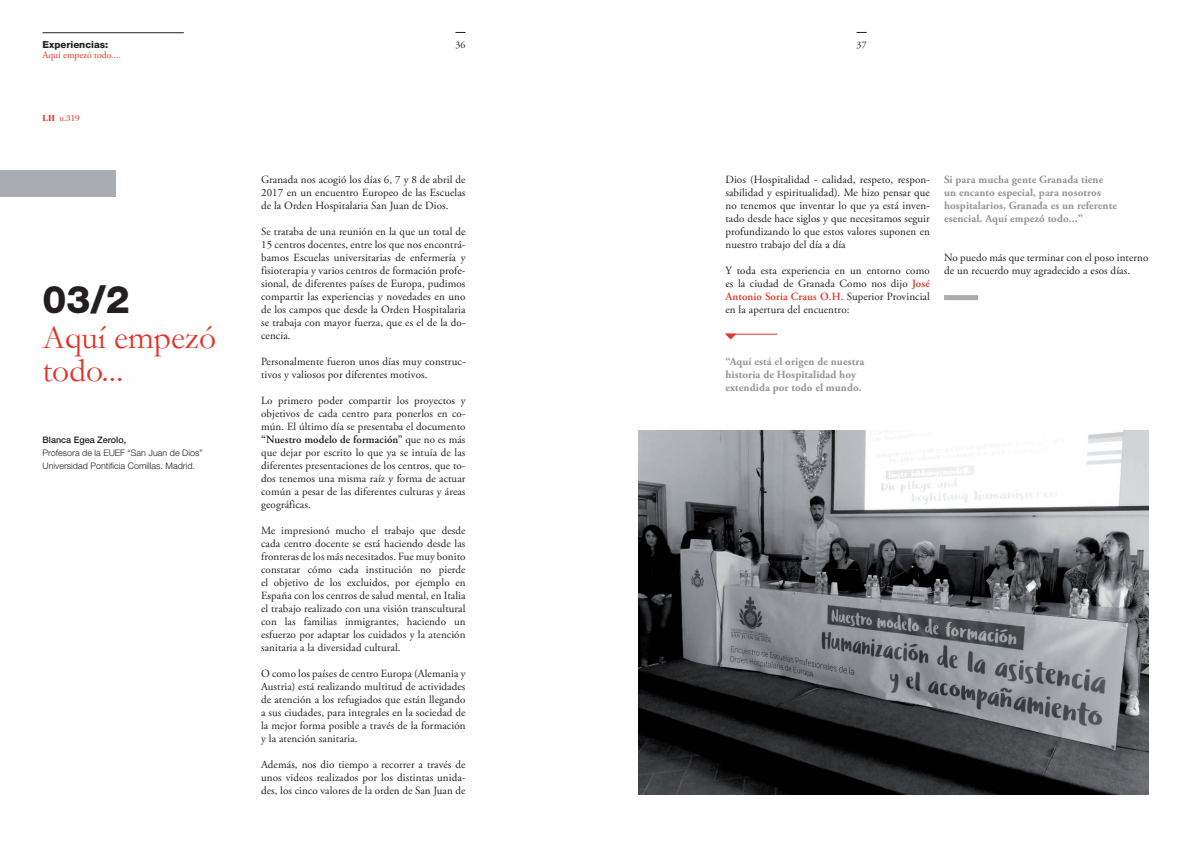
<style>
.page{position:relative;width:1191px;height:842px;background:#fff}
.page>*{position:absolute;margin:0;border:0;box-sizing:border-box;transform-origin:0 0}
.t1{font:800 38.1px "Helvetica Neue LT Std";color:#231f20}
.t2{font:33.5px/33px "Garamond";color:#e23429}
.t3{font:11px/13px "Adobe Garamond Pro";letter-spacing:.01em;color:#231f20;text-align:justify}
.t4{font:700 11px/13px "Adobe Garamond Pro";letter-spacing:.01em;color:#939598}
.t5{font:10px "Adobe Garamond Pro";color:#231f20}
.t6{font:9.7px "Adobe Garamond Pro";color:#e23429}
.t7{font:800 9.7px "Helvetica Neue LT Std";color:#231f20}
.t8{font:300 9px/13px "Helvetica Neue LT Std";color:#231f20}
.t9{font:500 9px "Helvetica Neue LT Std";color:#231f20}
.t10{font:9px "Bodoni Std";color:#e23429}
.s1{font-weight:700}
.s2{font-weight:600}
.s3{font-weight:600;color:#e23429}
</style>
<div class="page">
<hr style="left:43px;top:33px;width:141px;height:1px;background:#231f20">
<div style="left:0;top:170px;width:116px;height:27px;background:#a9acb0"></div>
<div style="left:944px;top:295px;width:34px;height:5px;background:#a9acb0"></div>
<img style="left:638px;top:430px;width:510px;height:364px">
<hr style="left:726px;top:334px;width:51px;height:1px;background:#e23429">
<svg style="left:725px;top:334px;width:11px;height:5px"></svg>
<p class="t7" style="left:43px;top:39px;width:67px">Experiencias:</p>
<p class="t6" style="left:43px;top:49px;width:80px">Aquí empezó todo....</p>
<p class="t10" style="left:43px;top:113px;width:39px"><span class="s1">LH</span> n.319</p>
<h1 class="t1" style="left:43px;top:277px;width:89px">03/2</h1>
<h2 class="t2" style="left:43px;top:321px;width:175px">Aquí empezó todo...</h2>
<p class="t9" style="left:43px;top:435px;width:85px">Blanca Egea Zerolo,</p>
<p class="t8" style="left:43px;top:446px;width:162px">Profesora de la EUEF “San Juan de Dios”<br>Universidad Pontificia Comillas. Madrid.</p>
<p class="t5" style="left:455px;top:39px;width:12px">36</p>
<p class="t5" style="left:856px;top:39px;width:12px">37</p>
<p class="t3" style="left:261px;top:174px;width:206px">Granada nos acogió los días 6, 7 y 8 de abril de 2017 en un encuentro Europeo de las Escuelas de la Orden Hospitalaria San Juan de Dios.</p>
<p class="t3" style="left:261px;top:226px;width:206px">Se trataba de una reunión en la que un total de 15 centros docentes, entre los que nos encontrá&shy;bamos Escuelas universitarias de enfermería y fisioterapia y varios centros de formación profe&shy;sional, de diferentes países de Europa, pudimos compartir las experiencias y novedades en uno de los campos que desde la Orden Hospitalaria se trabaja con mayor fuerza, que es el de la do&shy;cencia.</p>
<p class="t3" style="left:261px;top:356px;width:206px">Personalmente fueron unos días muy construc&shy;tivos y valiosos por diferentes motivos.</p>
<p class="t3" style="left:261px;top:395px;width:206px">Lo primero poder compartir los proyectos y objetivos de cada centro para ponerlos en co&shy;mún. El último día se presentaba el documento <span class="s2">“Nuestro modelo de formación”</span> que no es más que dejar por escrito lo que ya se intuía de las diferentes presentaciones de los centros, que to&shy;dos tenemos una misma raíz y forma de actuar común a pesar de las diferentes culturas y áreas geográficas.</p>
<p class="t3" style="left:261px;top:525px;width:206px">Me impresionó mucho el trabajo que desde cada centro docente se está haciendo desde las fronteras de los más necesitados. Fue muy bonito constatar cómo cada institución no pierde el objetivo de los excluidos, por ejemplo en España con los centros de salud mental, en Italia el trabajo realizado con una visión transcultural con las familias inmigrantes, haciendo un esfuerzo por adaptar los cuidados y la atención sanitaria a la diversidad cultural.</p>
<p class="t3" style="left:261px;top:668px;width:206px">O como los países de centro Europa (Alemania y Austria) está realizando multitud de actividades de atención a los refugiados que están llegando a sus ciudades, para integrales en la sociedad de la mejor forma posible a través de la formación y la atención sanitaria.</p>
<p class="t3" style="left:261px;top:759px;width:206px">Además, nos dio tiempo a recorrer a través de unos videos realizados por los distintas unida&shy;des, los cinco valores de la orden de San Juan de</p>
<p class="t3" style="left:725px;top:173px;width:206px">Dios (Hospitalidad - calidad, respeto, respon&shy;sabilidad y espiritualidad). Me hizo pensar que no tenemos que inventar lo que ya está inven&shy;tado desde hace siglos y que necesitamos seguir profundizando lo que estos valores suponen en nuestro trabajo del día a día</p>
<p class="t3" style="left:725px;top:264px;width:206px">Y toda esta experiencia en un entorno como es la ciudad de Granada Como nos dijo <span class="s3">José Antonio Soria Craus O.H.</span> Superior Provincial en la apertura del encuentro:</p>
<p class="t4" style="left:944px;top:173px;width:174px">Si para mucha gente Granada tiene un encanto especial, para nosotros hospitalarios, Granada es un referente esencial. Aquí empezó todo...”</p>
<p class="t3" style="left:944px;top:251px;width:206px">No puedo más que terminar con el poso interno de un recuerdo muy agradecido a esos días.</p>
<p class="t4" style="left:725px;top:355px;width:140px">“Aquí está el origen de nuestra historia de Hospitalidad hoy extendida por todo el mundo.</p>
</div>
